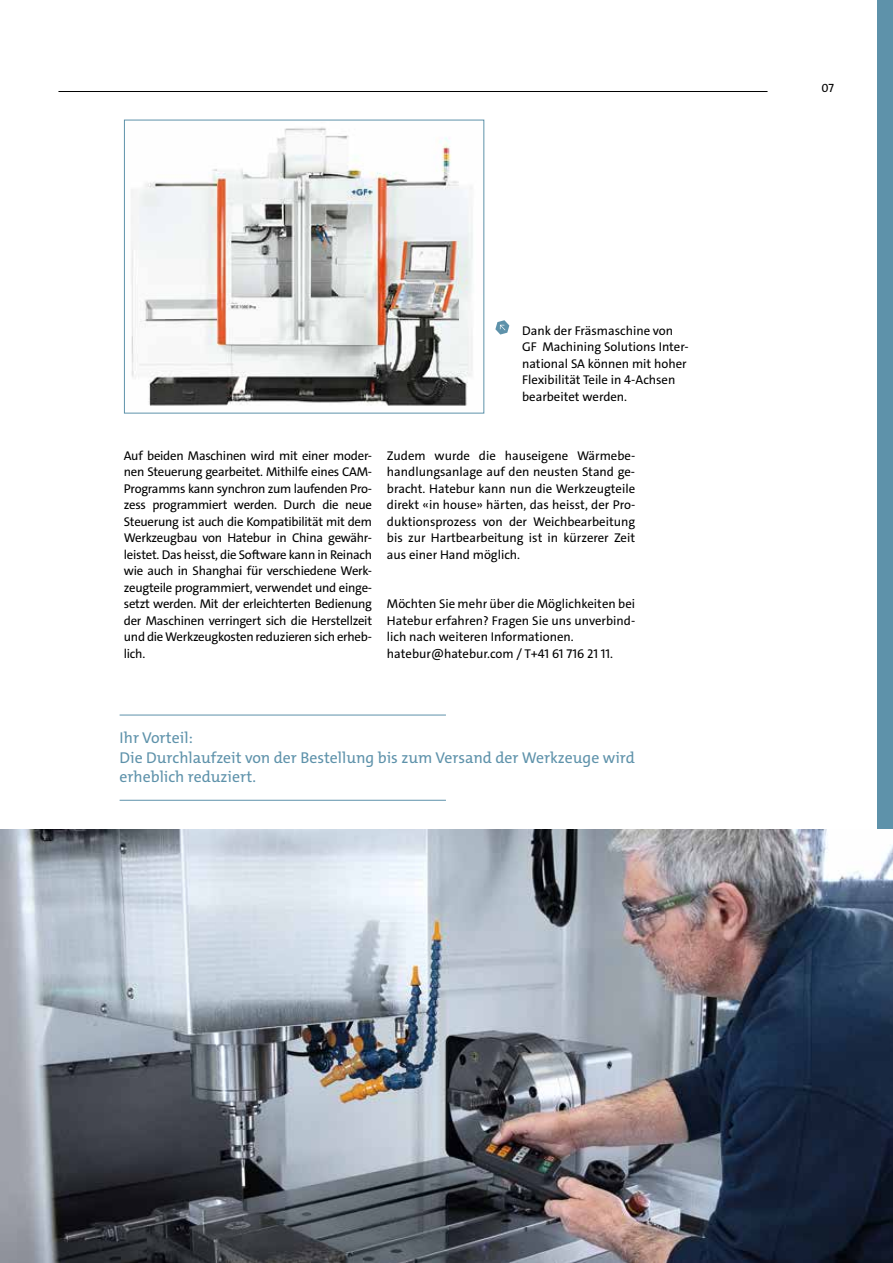
<style>
.page{position:relative;width:893px;height:1263px;background:#fff}
.page>*{position:absolute;margin:0;border:0;box-sizing:border-box;transform-origin:0 0}
.t1{font:15.75px/19.5px "The Mix C4 s";color:#5e92aa}
.t2{font:12.75px/16.5px "The Sans C4 s";color:#000}
.t3{font:12px "The Sans C4 s";color:#000}
</style>
<div class="page">
<hr style="left:58px;top:91px;width:709px;height:1px;background:#000">
<div style="left:877px;top:0;width:16px;height:1263px;background:#5e92aa"></div>
<img style="left:131px;top:127px;width:342px;height:279px">
<div style="left:124px;top:120px;width:360px;height:293px;border:1px solid #5e92aa"></div>
<svg style="left:495px;top:320px;width:14px;height:15px"></svg>
<hr style="left:120px;top:715px;width:326px;height:1px;background:#5e92aa">
<hr style="left:120px;top:800px;width:326px;height:1px;background:#5e92aa">
<img style="left:0;top:830px;width:893px;height:433px">
<p class="t2" style="left:522px;top:322px;width:168px">Dank der Fräsmaschine von<br>GF Machining Solutions Inter&shy;national SA können mit hoher<br>Flexibilität Teile in 4-Achsen bearbeitet werden.</p>
<p class="t2" style="left:124px;top:447px;width:250px;text-align:justify">Auf beiden Maschinen wird mit einer moder&shy;nen Steuerung gearbeitet. Mithilfe eines CAM-Programms kann synchron zum laufenden Pro&shy;zess programmiert werden. Durch die neue Steuerung ist auch die Kompatibilität mit dem Werkzeugbau von Hatebur in China gewähr&shy;leistet. Das heisst, die Software kann in Reinach wie auch in Shanghai für verschiedene Werk&shy;zeugteile programmiert, verwendet und einge&shy;setzt werden. Mit der erleichterten Bedienung der Maschinen verringert sich die Herstellzeit und die Werkzeugkosten reduzieren sich erheb&shy;lich.</p>
<p class="t2" style="left:387px;top:447px;width:250px;text-align:justify">Zudem wurde die hauseigene Wärmebe&shy;handlungsanlage auf den neusten Stand ge&shy;bracht. Hatebur kann nun die Werkzeugteile direkt «in house» härten, das heisst, der Pro&shy;duktionsprozess von der Weichbearbeitung bis zur Hartbearbeitung ist in kürzerer Zeit aus einer Hand möglich.</p>
<p class="t2" style="left:387px;top:596px;width:250px">Möchten Sie mehr über die Möglichkeiten bei Hatebur erfahren? Fragen Sie uns unverbind&shy;lich nach weiteren Informationen. hatebur@hatebur.com / T+41 61 716 21 11.</p>
<p class="t1" style="left:120px;top:728px;width:517px">Ihr Vorteil:<br>Die Durchlaufzeit von der Bestellung bis zum Versand der Werkzeuge wird erheblich reduziert.</p>
<p class="t3" style="left:822px;top:80px;width:14px">07</p>
</div>
